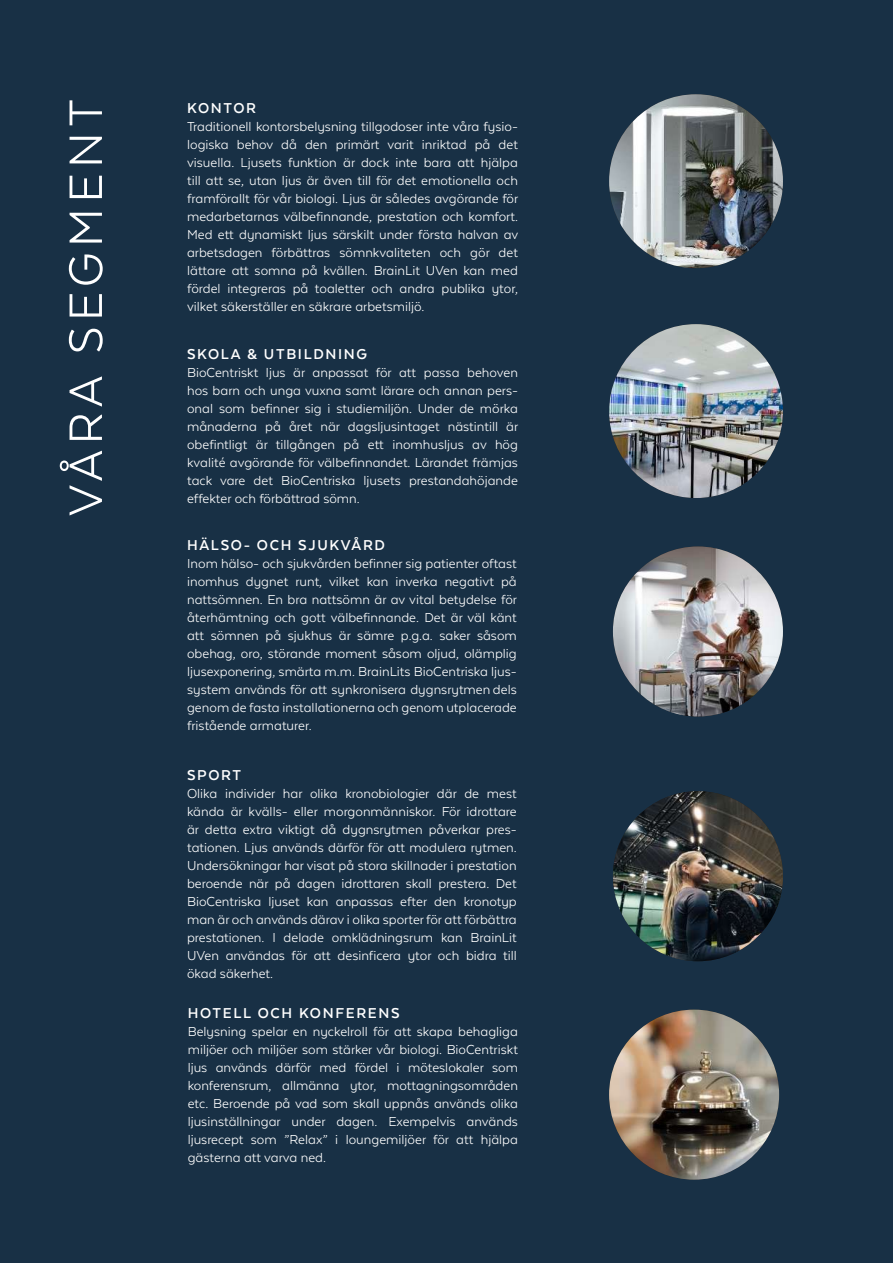
<style>
.page{position:relative;width:893px;height:1263px;background:#183045}
.page>*{position:absolute;margin:0;border:0;box-sizing:border-box;transform-origin:0 0}
.t1{font:54px "Texta Alt";letter-spacing:.1em;color:#fff}
.t2{font:700 16.5px "Texta Alt";letter-spacing:.1em;color:#fff}
.t3{font:15px/18px "Texta Alt";color:#fff;text-align:justify}
</style>
<div class="page">
<img style="left:609px;top:94px;width:174px;height:174px;border-radius:87px">
<img style="left:613px;top:791px;width:170px;height:170px;border-radius:85px">
<img style="left:609px;top:324px;width:174px;height:174px;border-radius:87px">
<img style="left:609px;top:1009px;width:170px;height:171px;border-radius:85px">
<img style="left:613px;top:546px;width:170px;height:170px;border-radius:85px">
<h1 class="t1" style="left:58px;top:516px;width:419px;rotate:-90deg">VÅRA SEGMENT</h1>
<p class="t2" style="left:187px;top:99px;width:70px">KONTOR</p>
<p class="t3" style="left:187px;top:117px;width:333px">Traditionell kontorsbelysning tillgodoser inte våra fysio&shy;logiska behov då den primärt varit inriktad på det visuella. Ljusets funktion är dock inte bara att hjälpa till att se, utan ljus är även till för det emotionella och framförallt för vår biologi. Ljus är således avgörande för medarbetarnas välbefinnande, prestation och komfort.<br>Med ett dynamiskt ljus särskilt under första halvan av arbetsdagen förbättras sömnkvaliteten och gör det lättare att somna på kvällen. BrainLit UVen kan med fördel integreras på toaletter och andra publika ytor, vilket säkerställer en säkrare arbetsmiljö.</p>
<p class="t2" style="left:187px;top:345px;width:182px">SKOLA &amp; UTBILDNING</p>
<p class="t3" style="left:187px;top:363px;width:333px">BioCentriskt ljus är anpassat för att passa behoven hos barn och unga vuxna samt lärare och annan pers&shy;onal som befinner sig i studiemiljön. Under de mörka månaderna på året när dagsljusintaget nästintill är obefintligt är tillgången på ett inomhusljus av hög kvalité avgörande för välbefinnandet. Lärandet främjas tack vare det BioCentriska ljusets prestandahöjande effekter och förbättrad sömn.</p>
<p class="t2" style="left:187px;top:537px;width:199px">HÄLSO- OCH SJUKVÅRD</p>
<p class="t3" style="left:187px;top:554px;width:331px">Inom hälso- och sjukvården befinner sig patienter oftast inomhus dygnet runt, vilket kan inverka negativt på nattsömnen. En bra nattsömn är av vital betydelse för återhämtning och gott välbefinnande. Det är väl känt att sömnen på sjukhus är sämre p.g.a. saker såsom obehag, oro, störande moment såsom oljud, olämplig ljusexponering, smärta m.m. BrainLits BioCentriska ljus&shy;system används för att synkronisera dygnsrytmen dels genom de fasta installationerna och genom utplacerade fristående armaturer.</p>
<p class="t2" style="left:187px;top:767px;width:56px">SPORT</p>
<p class="t3" style="left:187px;top:784px;width:331px">Olika individer har olika kronobiologier där de mest kända är kvälls- eller morgonmänniskor. För idrottare är detta extra viktigt då dygnsrytmen påverkar pres&shy;tationen. Ljus används därför för att modulera rytmen.<br>Undersökningar har visat på stora skillnader i prestation beroende när på dagen idrottaren skall prestera. Det BioCentriska ljuset kan anpassas efter den kronotyp man är och används därav i olika sporter för att förbättra prestationen. I delade omklädningsrum kan BrainLit UVen användas för att desinficera ytor och bidra till ökad säkerhet.</p>
<p class="t2" style="left:188px;top:1005px;width:213px">HOTELL OCH KONFERENS</p>
<p class="t3" style="left:188px;top:1023px;width:332px">Belysning spelar en nyckelroll för att skapa behagliga miljöer och miljöer som stärker vår biologi. BioCentriskt ljus används därför med fördel i möteslokaler som konferensrum, allmänna ytor, mottagningsområden etc. Beroende på vad som skall uppnås används olika ljusinställningar under dagen. Exempelvis används ljusrecept som ”Relax” i loungemiljöer för att hjälpa gästerna att varva ned.</p>
</div>
